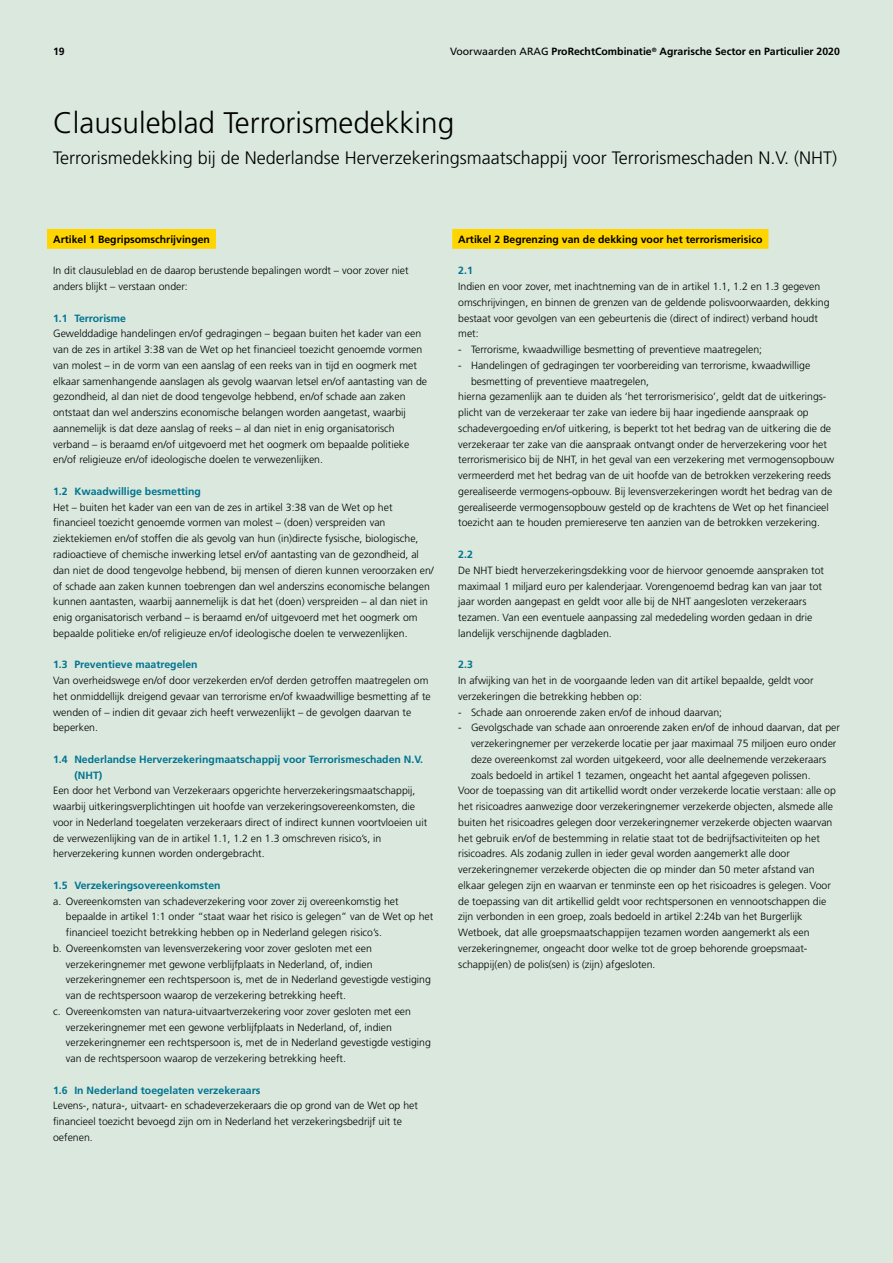
<style>
.page{position:relative;width:893px;height:1263px;background:#dae8de}
.page>*{position:absolute;margin:0;border:0;box-sizing:border-box;transform-origin:0 0}
.Clausuleblad_kop{font:300 29.7px "Frutiger LT Pro";color:#000}
.Clausule_subkop{font:300 18px "Frutiger LT Pro";color:#000}
.Body{font:300 10.5px/15.8px "Frutiger LT Pro";color:#000}
.t1{font:700 10.5px/15.8px "Frutiger LT Pro";color:#00748f}
.t2{font:700 10.5px "Frutiger LT Pro";color:#000}
.s1{font-weight:400}
</style>
<div class="page">
<div style="left:47px;top:229px;width:169px;height:20px;background:#ffd500"></div>
<div style="left:452px;top:229px;width:316px;height:20px;background:#ffd500"></div>
<p class="t2" style="left:53px;top:45px;width:13px">19</p>
<p class="t2" style="left:450px;top:45px;width:391px"><span class="s1">Voorwaarden ARAG</span> ProRechtCombinatie<sup>®</sup> Agrarische Sector en Particulier 2020</p>
<p class="Clausuleblad_kop" style="left:53px;top:105px;width:403px">Clausuleblad Terrorismedekking</p>
<p class="Clausule_subkop" style="left:53px;top:147px;width:786px">Terrorismedekking bij de Nederlandse Herverzekeringsmaatschappij voor Terrorismeschaden N.V. (NHT)</p>
<p class="t2" style="left:53px;top:233px;width:158px">Artikel 1 Begripsomschrijvingen</p>
<p class="Body" style="left:53px;top:263px;width:357px">In dit clausuleblad en de daarop berustende bepalingen wordt – voor zover niet anders blijkt – verstaan onder:</p>
<p class="t1" style="left:53px;top:310px;width:75px">1.1 Terrorisme</p>
<p class="Body" style="left:53px;top:326px;width:375px">Gewelddadige handelingen en/of gedragingen – begaan buiten het kader van een van de zes in artikel 3:38 van de Wet op het financieel toezicht genoemde vormen van molest – in de vorm van een aanslag of een reeks van in tijd en oogmerk met elkaar samenhangende aanslagen als gevolg waarvan letsel en/of aantasting van de gezondheid, al dan niet de dood tengevolge hebbend, en/of schade aan zaken ontstaat dan wel anderszins economische belangen worden aangetast, waarbij aannemelijk is dat deze aanslag of reeks – al dan niet in enig organisatorisch verband – is beraamd en/of uitgevoerd met het oogmerk om bepaalde politieke en/of religieuze en/of ideologische doelen te verwezenlijken.</p>
<p class="t1" style="left:53px;top:483px;width:149px">1.2 Kwaadwillige besmetting</p>
<p class="Body" style="left:53px;top:499px;width:382px">Het – buiten het kader van een van de zes in artikel 3:38 van de Wet op het financieel toezicht genoemde vormen van molest – (doen) verspreiden van ziektekiemen en/of stoffen die als gevolg van hun (in)directe fysische, biologische, radioactieve of chemische inwerking letsel en/of aantasting van de gezondheid, al dan niet de dood tengevolge hebbend, bij mensen of dieren kunnen veroorzaken en/ of schade aan zaken kunnen toebrengen dan wel anderszins economische belangen kunnen aantasten, waarbij aannemelijk is dat het (doen) verspreiden – al dan niet in enig organisatorisch verband – is beraamd en/of uitgevoerd met het oogmerk om bepaalde politieke en/of religieuze en/of ideologische doelen te verwezenlijken.</p>
<p class="t1" style="left:53px;top:657px;width:146px">1.3 Preventieve maatregelen</p>
<p class="Body" style="left:53px;top:672px;width:379px">Van overheidswege en/of door verzekerden en/of derden getroffen maatregelen om het onmiddellijk dreigend gevaar van terrorisme en/of kwaadwillige besmetting af te wenden of – indien dit gevaar zich heeft verwezenlijkt – de gevolgen daarvan te beperken.</p>
<p class="t1" style="left:74px;top:751px;width:350px;text-indent:-21px">1.4 Nederlandse Herverzekeringmaatschappij voor Terrorismeschaden N.V. (NHT)</p>
<p class="Body" style="left:53px;top:783px;width:376px">Een door het Verbond van Verzekeraars opgerichte herverzekeringsmaatschappij, waarbij uitkeringsverplichtingen uit hoofde van verzekeringsovereenkomsten, die voor in Nederland toegelaten verzekeraars direct of indirect kunnen voortvloeien uit de verwezenlijking van de in artikel 1.1, 1.2 en 1.3 omschreven risico’s, in herverzekering kunnen worden ondergebracht.</p>
<p class="t1" style="left:53px;top:877px;width:169px">1.5 Verzekeringsovereenkomsten</p>
<p class="Body" style="left:66px;top:893px;width:369px;text-indent:-13px">a. Overeenkomsten van schadeverzekering voor zover zij overeenkomstig het bepaalde in artikel 1:1 onder “staat waar het risico is gelegen” van de Wet op het financieel toezicht betrekking hebben op in Nederland gelegen risico’s.</p>
<p class="Body" style="left:66px;top:940px;width:367px;text-indent:-13px">b. Overeenkomsten van levensverzekering voor zover gesloten met een verzekeringnemer met gewone verblijfplaats in Nederland, of, indien verzekeringnemer een rechtspersoon is, met de in Nederland gevestigde vestiging van de rechtspersoon waarop de verzekering betrekking heeft.</p>
<p class="Body" style="left:66px;top:1003px;width:367px;text-indent:-13px">c. Overeenkomsten van natura-uitvaartverzekering voor zover gesloten met een verzekeringnemer met een gewone verblijfplaats in Nederland, of, indien verzekeringnemer een rechtspersoon is, met de in Nederland gevestigde vestiging van de rechtspersoon waarop de verzekering betrekking heeft.</p>
<p class="t1" style="left:53px;top:1082px;width:209px">1.6 In Nederland toegelaten verzekeraars</p>
<p class="Body" style="left:53px;top:1098px;width:366px">Levens-, natura-, uitvaart- en schadeverzekeraars die op grond van de Wet op het financieel toezicht bevoegd zijn om in Nederland het verzekeringsbedrijf uit te oefenen.</p>
<p class="t2" style="left:458px;top:233px;width:306px">Artikel 2 Begrenzing van de dekking voor het terrorismerisico</p>
<p class="t1" style="left:458px;top:263px;width:16px">2.1</p>
<p class="Body" style="left:458px;top:279px;width:373px">Indien en voor zover, met inachtneming van de in artikel 1.1, 1.2 en 1.3 gegeven omschrijvingen, en binnen de grenzen van de geldende polisvoorwaarden, dekking bestaat voor gevolgen van een gebeurtenis die (direct of indirect) verband houdt met:</p>
<p class="Body" style="left:458px;top:342px;width:305px">- Terrorisme, kwaadwillige besmetting of preventieve maatregelen;</p>
<p class="Body" style="left:471px;top:357px;width:341px;text-indent:-13px">- Handelingen of gedragingen ter voorbereiding van terrorisme, kwaadwillige besmetting of preventieve maatregelen,</p>
<p class="Body" style="left:458px;top:389px;width:378px">hierna gezamenlijk aan te duiden als ‘het terrorismerisico’, geldt dat de uitkerings&shy;plicht van de verzekeraar ter zake van iedere bij haar ingediende aanspraak op schadevergoeding en/of uitkering, is beperkt tot het bedrag van de uitkering die de verzekeraar ter zake van die aanspraak ontvangt onder de herverzekering voor het terrorismerisico bij de NHT, in het geval van een verzekering met vermogensopbouw vermeerderd met het bedrag van de uit hoofde van de betrokken verzekering reeds gerealiseerde vermogens-opbouw. Bij levensverzekeringen wordt het bedrag van de gerealiseerde vermogensopbouw gesteld op de krachtens de Wet op het financieel toezicht aan te houden premiereserve ten aanzien van de betrokken verzekering.</p>
<p class="t1" style="left:458px;top:546px;width:16px">2.2</p>
<p class="Body" style="left:458px;top:562px;width:367px">De NHT biedt herverzekeringsdekking voor de hiervoor genoemde aanspraken tot maximaal 1 miljard euro per kalenderjaar. Vorengenoemd bedrag kan van jaar tot jaar worden aangepast en geldt voor alle bij de NHT aangesloten verzekeraars tezamen. Van een eventuele aanpassing zal mededeling worden gedaan in drie landelijk verschijnende dagbladen.</p>
<p class="t1" style="left:458px;top:657px;width:16px">2.3</p>
<p class="Body" style="left:458px;top:672px;width:357px">In afwijking van het in de voorgaande leden van dit artikel bepaalde, geldt voor verzekeringen die betrekking hebben op:</p>
<p class="Body" style="left:458px;top:704px;width:265px">- Schade aan onroerende zaken en/of de inhoud daarvan;</p>
<p class="Body" style="left:471px;top:720px;width:370px;text-indent:-13px">- Gevolgschade van schade aan onroerende zaken en/of de inhoud daarvan, dat per verzekeringnemer per verzekerde locatie per jaar maximaal 75 miljoen euro onder deze overeenkomst zal worden uitgekeerd, voor alle deelnemende verzekeraars zoals bedoeld in artikel 1 tezamen, ongeacht het aantal afgegeven polissen.</p>
<p class="Body" style="left:458px;top:783px;width:379px">Voor de toepassing van dit artikellid wordt onder verzekerde locatie verstaan: alle op het risicoadres aanwezige door verzekeringnemer verzekerde objecten, alsmede alle buiten het risicoadres gelegen door verzekeringnemer verzekerde objecten waarvan het gebruik en/of de bestemming in relatie staat tot de bedrijfsactiviteiten op het risicoadres. Als zodanig zullen in ieder geval worden aangemerkt alle door verzekeringnemer verzekerde objecten die op minder dan 50 meter afstand van elkaar gelegen zijn en waarvan er tenminste een op het risicoadres is gelegen. Voor de toepassing van dit artikellid geldt voor rechtspersonen en vennootschappen die zijn verbonden in een groep, zoals bedoeld in artikel 2:24b van het Burgerlijk Wetboek, dat alle groepsmaatschappijen tezamen worden aangemerkt als een verzekeringnemer, ongeacht door welke tot de groep behorende groepsmaat&shy;schappij(en) de polis(sen) is (zijn) afgesloten.</p>
</div>
